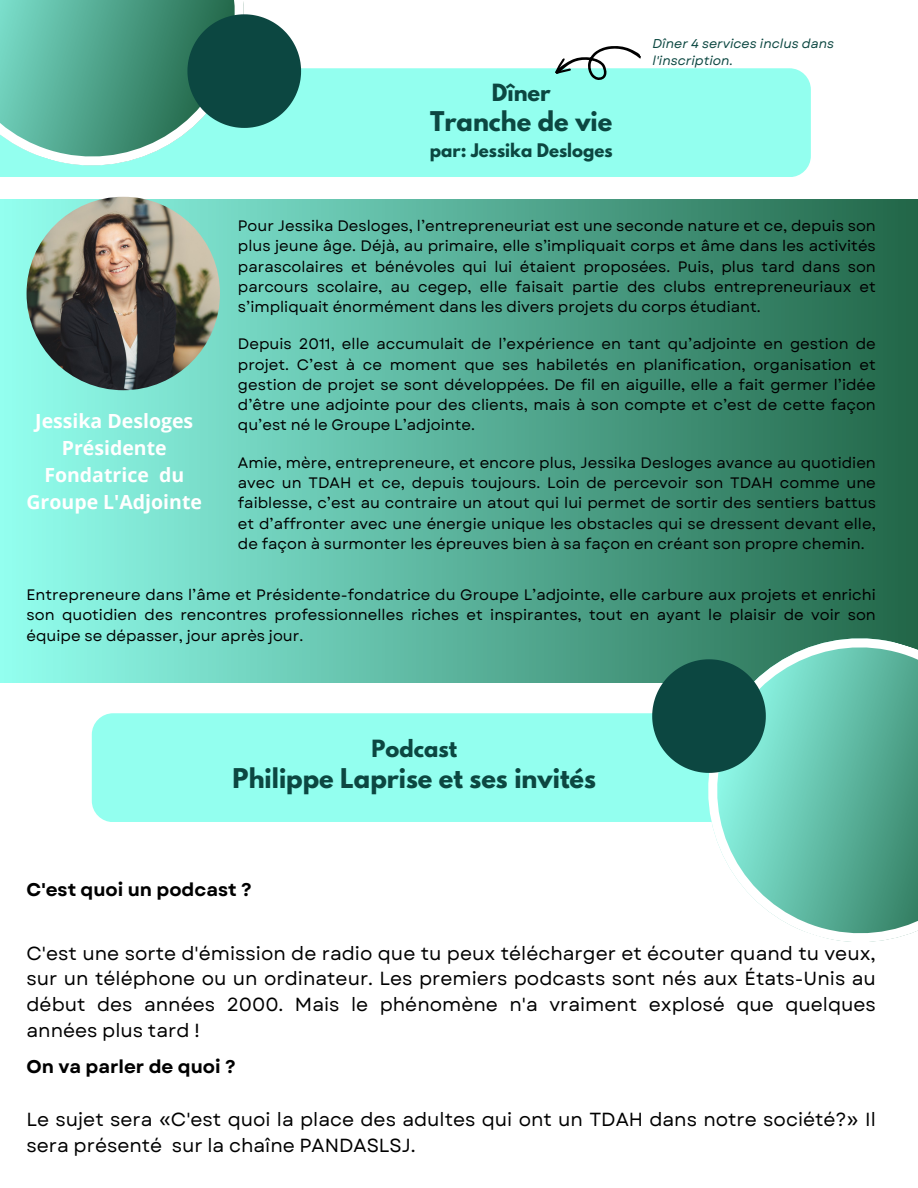
<style>
.page{position:relative;width:918px;height:1188px;background:#fff}
.page>*{position:absolute;margin:0;border:0;box-sizing:border-box;transform-origin:0 0}
.t1{font:700 24.15px "League Spartan";color:#0c4741}
.t2{font:700 21px "League Spartan";color:#0c4741}
.t3{font:700 19.5px/27px "Open Sans";color:#fff;text-align:center}
.t4{font:18.9px/25.8px "Garet";color:#000;text-align:justify}
.t5{font:700 18.3px "Garet";color:#000}
.t6{font:700 16.65px "League Spartan";color:#0c4741}
.t7{font:15.15px/20.2px "Garet";color:#000;text-align:justify}
.t8{font:italic 12.75px/17.1px "Garet";color:#0c4741}
</style>
<div class="page">
<div style="left:262px;top:68px;width:549px;height:109px;background:#93ffef"></div>
<div style="left:0;top:200px;width:918px;height:482px;background:linear-gradient(to right,#93ffef,#216648)"></div>
<img style="left:27px;top:197px;width:193px;height:193px;border-radius:50%">
<svg style="left:0;top:0;width:262px;height:177px;background:#67bba6"></svg>
<svg style="left:188px;top:14px;width:113px;height:114px;background:#29645c"></svg>
<svg style="left:551px;top:46px;width:91px;height:52px"></svg>
<div style="left:92px;top:713px;width:598px;height:109px;background:#93ffef"></div>
<svg style="left:690px;top:621px;width:228px;height:321px"></svg>
<svg style="left:653px;top:659px;width:113px;height:114px;background:#22625a"></svg>
<p class="t2" style="left:492px;top:82px;width:60px">Dîner</p>
<p class="t1" style="left:430px;top:109px;width:184px">Tranche de vie</p>
<p class="t6" style="left:430px;top:142px;width:184px">par: Jessika Desloges</p>
<p class="t8" style="left:653px;top:35px;width:183px">Dîner 4 services inclus dans l'inscription.</p>
<p class="t7" style="left:238px;top:216px;width:640px">Pour Jessika Desloges, l’entrepreneuriat est une seconde nature et ce, depuis son plus jeune âge. Déjà, au primaire, elle s’impliquait corps et âme dans les activités parascolaires et bénévoles qui lui étaient proposées. Puis, plus tard dans son parcours scolaire, au cegep, elle faisait partie des clubs entrepreneuriaux et s’impliquait énormément dans les divers projets du corps étudiant.</p>
<p class="t7" style="left:238px;top:334px;width:640px">Depuis 2011, elle accumulait de l’expérience en tant qu’adjointe en gestion de projet. C’est à ce moment que ses habiletés en planification, organisation et gestion de projet se sont développées. De fil en aiguille, elle a fait germer l’idée d’être une adjointe pour des clients, mais à son compte et c’est de cette façon qu’est né le Groupe L’adjointe.</p>
<p class="t7" style="left:238px;top:453px;width:640px">Amie, mère, entrepreneure, et encore plus, Jessika Desloges avance au quotidien avec un TDAH et ce, depuis toujours. Loin de percevoir son TDAH comme une faiblesse, c’est au contraire un atout qui lui permet de sortir des sentiers battus et d’affronter avec une énergie unique les obstacles qui se dressent devant elle, de façon à surmonter les épreuves bien à sa façon en créant son propre chemin.</p>
<p class="t7" style="left:27px;top:584px;width:851px">Entrepreneure dans l’âme et Présidente-fondatrice du Groupe L’adjointe, elle carbure aux projets et enrichi son quotidien des rencontres professionnelles riches et inspirantes, tout en ayant le plaisir de voir son équipe se dépasser, jour après jour.</p>
<p class="t3" style="left:35px;top:407px;width:160px">Jessika Desloges</p>
<p class="t3" style="left:27px;top:434px;width:177px">Présidente<br>Fondatrice du<br>Groupe L'Adjointe</p>
<p class="t2" style="left:371px;top:738px;width:87px">Podcast</p>
<p class="t1" style="left:233px;top:766px;width:365px">Philippe Laprise et ses invités</p>
<p class="t5" style="left:27px;top:876px;width:227px">C'est quoi un podcast ?</p>
<p class="t4" style="left:27px;top:940px;width:851px">C'est une sorte d'émission de radio que tu peux télécharger et écouter quand tu veux, sur un téléphone ou un ordinateur. Les premiers podcasts sont nés aux États-Unis au début des années 2000. Mais le phénomène n'a vraiment explosé que quelques années plus tard !</p>
<p class="t5" style="left:27px;top:1054px;width:211px">On va parler de quoi ?</p>
<p class="t4" style="left:27px;top:1107px;width:851px">Le sujet sera «C'est quoi la place des adultes qui ont un TDAH dans notre société?» Il sera présenté sur la chaîne PANDASLSJ.</p>
</div>
